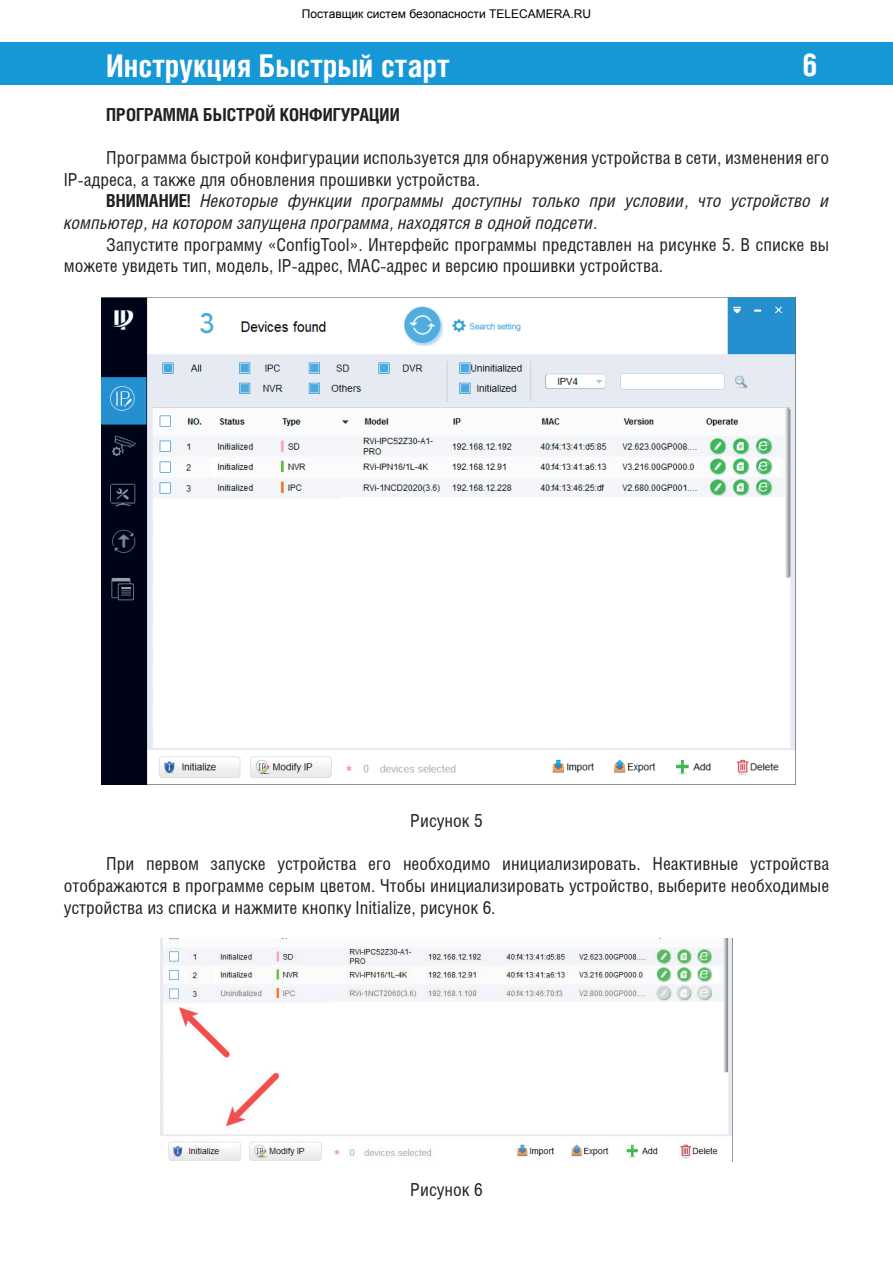
<style>
.page{position:relative;width:893px;height:1263px;background:#fff}
.page>*{position:absolute;margin:0;border:0;box-sizing:border-box;transform-origin:0 0}
.t1{font:700 31.5px "Helios Cond";color:#fff}
.t2{font:18px/21.6px "Helios Cond";color:#231f20}
.t3{font:italic 18px/21.6px "Helios Cond";color:#231f20}
.t4{font:700 18px "Helios Cond";color:#231f20}
.s1{font-weight:700;font-style:normal}
</style>
<div class="page">
<div style="left:0;top:43px;width:893px;height:42px;background:#1798d6"></div>
<img style="left:101px;top:297px;width:694px;height:487px">
<img style="left:161px;top:939px;width:571px;height:222px">
<h1 class="t1" style="left:106px;top:47px;width:345px">Инструкция Быстрый старт</h1>
<h1 class="t1" style="left:802px;top:46px;width:17px">6</h1>
<p class="t4" style="left:106px;top:104px;width:295px">ПРОГРАММА БЫСТРОЙ КОНФИГУРАЦИИ</p>
<p class="t2" style="left:64px;top:147px;width:767px;text-indent:43px">Программа быстрой конфигурации используется для обнаружения устройства в сети, изменения его<br>IP-адреса, а также для обновления прошивки устройства.</p>
<p class="t3" style="left:64px;top:190px;width:767px;text-indent:43px"><span class="s1">ВНИМАНИЕ!</span> Некоторые функции программы доступны только при условии, что устройство и компьютер, на котором запущена программа, находятся в одной подсети.</p>
<p class="t2" style="left:64px;top:233px;width:767px;text-indent:43px">Запустите программу «ConfigTool». Интерфейс программы представлен на рисунке 5. В списке вы можете увидеть тип, модель, IP-адрес, MAC-адрес и версию прошивки устройства.</p>
<p class="t2" style="left:410px;top:810px;width:74px">Рисунок 5</p>
<p class="t2" style="left:64px;top:853px;width:767px;text-align:justify;text-indent:42px">При первом запуске устройства его необходимо инициализировать. Неактивные устройства отображаются в программе серым цветом. Чтобы инициализировать устройство, выберите необходимые устройства из списка и нажмите кнопку Initialize, рисунок 6.</p>
<p class="t2" style="left:410px;top:1178px;width:74px">Рисунок 6</p>
</div>
